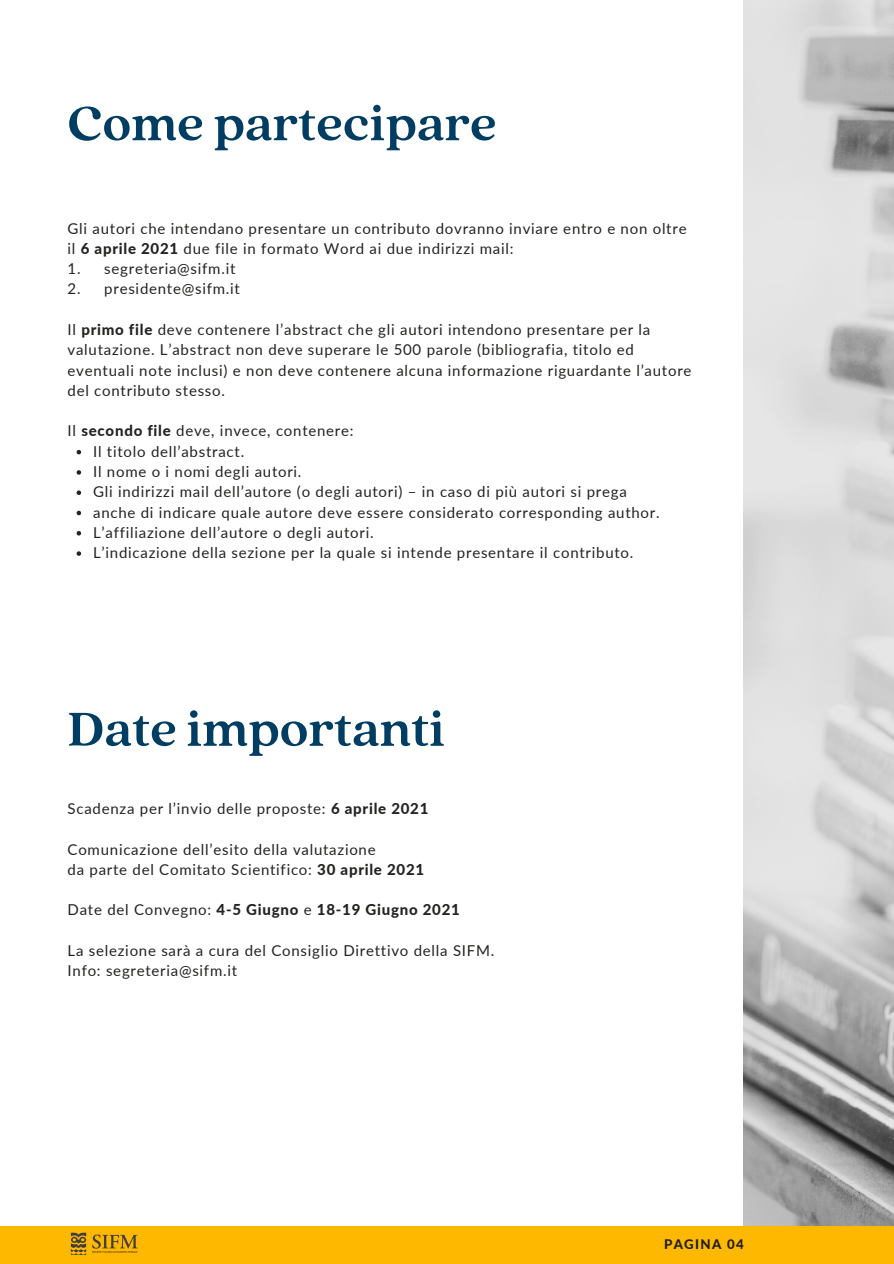
<style>
.page{position:relative;width:894px;height:1264px;background:#fff}
.page>*{position:absolute;margin:0;border:0;box-sizing:border-box;transform-origin:0 0}
.t1{font:700 52.95px "Quincy CF";color:#003d62}
.t2{font:15px/20.2px "Lato";letter-spacing:.05em;color:#232321}
.t3{font:800 15px "Lato";letter-spacing:.05em;color:#232321}
.t4{font:800 13.2px "Lato";letter-spacing:.1em;color:#1e1e1e}
.s1{font-weight:800}
.s2{font-weight:400}
</style>
<div class="page">
<img style="left:743px;top:0;width:150px;height:1226px">
<svg style="left:77px;top:450px;width:4px;height:4px"></svg>
<svg style="left:77px;top:470px;width:4px;height:4px"></svg>
<svg style="left:77px;top:490px;width:4px;height:5px"></svg>
<svg style="left:77px;top:511px;width:4px;height:4px"></svg>
<svg style="left:77px;top:531px;width:4px;height:4px"></svg>
<svg style="left:77px;top:551px;width:4px;height:5px"></svg>
<div style="left:0;top:1226px;width:893px;height:37px;background:#ffb800"></div>
<img style="left:70px;top:1232px;width:68px;height:23px">
<p class="t1" style="left:68px;top:89px;width:430px">Come partecipare</p>
<p class="t2" style="left:68px;top:218px;width:620px">Gli autori che intendano presentare un contributo dovranno inviare entro e non oltre il <span class="s1">6 aprile 2021</span> due file in formato Word ai due indirizzi mail:</p>
<p class="t2" style="left:68px;top:258px;width:169px">1. segreteria@sifm.it</p>
<p class="t2" style="left:68px;top:278px;width:174px">2. presidente@sifm.it</p>
<p class="t2" style="left:68px;top:319px;width:625px">Il <span class="s1">primo file</span> deve contenere l’abstract che gli autori intendono presentare per la valutazione. L’abstract non deve superare le 500 parole (bibliografia, titolo ed eventuali note inclusi) e non deve contenere alcuna informazione riguardante l’autore del contributo stesso.</p>
<p class="t2" style="left:68px;top:420px;width:287px">Il <span class="s1">secondo file</span> deve, invece, contenere:</p>
<p class="t2" style="left:93px;top:441px;width:152px">Il titolo dell’abstract.</p>
<p class="t2" style="left:93px;top:461px;width:210px">Il nome o i nomi degli autori.</p>
<p class="t2" style="left:93px;top:481px;width:535px">Gli indirizzi mail dell’autore (o degli autori) – in caso di più autori si prega</p>
<p class="t2" style="left:93px;top:501px;width:568px">anche di indicare quale autore deve essere considerato corresponding author.</p>
<p class="t2" style="left:93px;top:522px;width:282px">L’affiliazione dell’autore o degli autori.</p>
<p class="t2" style="left:93px;top:542px;width:541px">L’indicazione della sezione per la quale si intende presentare il contributo.</p>
<p class="t1" style="left:68px;top:694px;width:379px">Date importanti</p>
<p class="t2" style="left:68px;top:798px;width:362px">Scadenza per l’invio delle proposte: <span class="s1">6 aprile 2021</span></p>
<p class="t2" style="left:68px;top:838px;width:309px">Comunicazione dell’esito della valutazione</p>
<p class="t2" style="left:68px;top:859px;width:358px">da parte del Comitato Scientifico: <span class="s1">30 aprile 2021</span></p>
<p class="t3" style="left:68px;top:900px;width:393px"><span class="s2">Date del Convegno:</span> 4-5 Giugno <span class="s2">e</span> 18-19 Giugno 2021</p>
<p class="t2" style="left:68px;top:940px;width:428px">La selezione sarà a cura del Consiglio Direttivo della SIFM.</p>
<p class="t2" style="left:68px;top:960px;width:171px">Info: segreteria@sifm.it</p>
<p class="t4" style="left:664px;top:1235px;width:81px">PAGINA 04</p>
</div>
